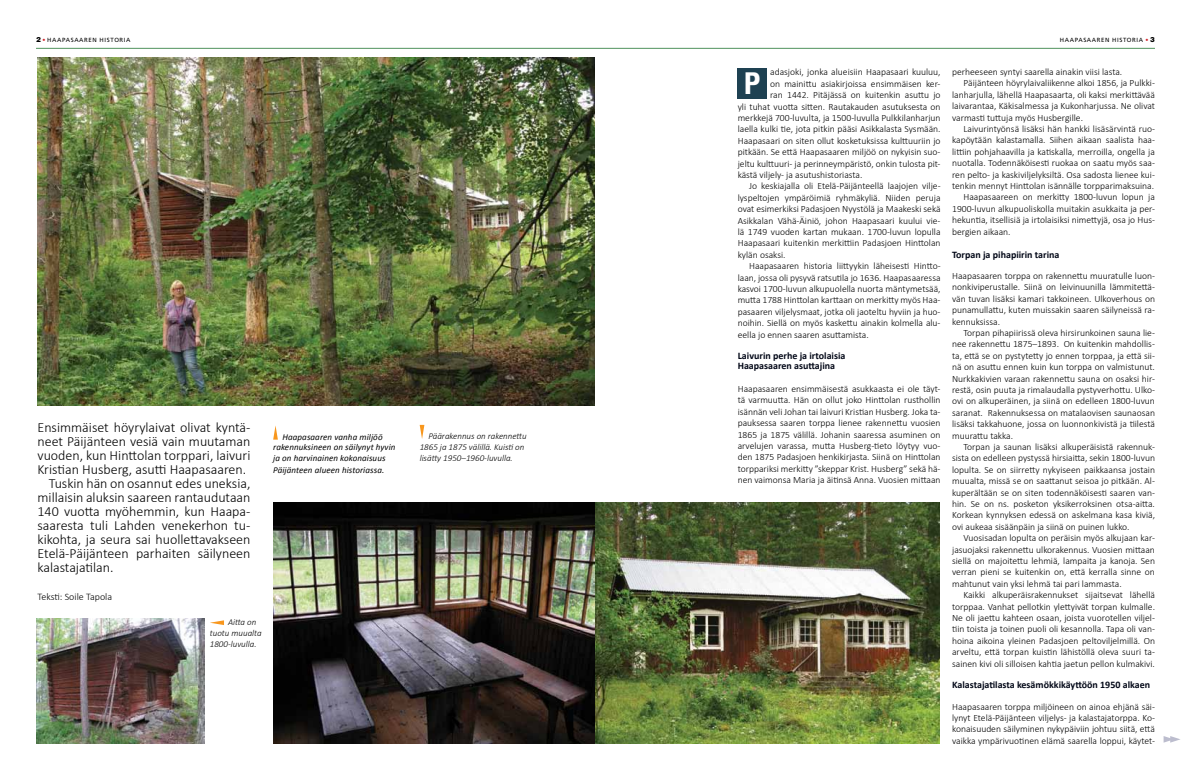
<style>
.page{position:relative;width:1191px;height:780px;background:#fff}
.page>*{position:absolute;margin:0;border:0;box-sizing:border-box;transform-origin:0 0}
.t1{font:700 condensed 30px "Univers LT Std";color:#fff}
.t2{font:300 14px "Calibri";color:#000}
.t3{font:700 10px/10px "Calibri";color:#000616}
.t4{font:300 10px "Calibri";color:#000}
.t5{font:300 9.6px/11.4px "Calibri";color:#000;text-align:justify}
.t6{font:italic 300 9px/10.8px "Calibri";color:#000}
.t7{font:italic 9px/11px "Calibri";letter-spacing:.01em;color:#000}
.t8{font:6px "Frutiger LT Std";letter-spacing:.1em;color:#000}
.s1{font-family:"Helvetica";font-weight:900;font-size:7px}
.s2{font-family:"Helvetica";font-weight:300;color:#d2232a}
</style>
<div class="page">
<hr style="left:36px;top:48px;width:1119px;height:1px;background:#50925d">
<img style="left:274px;top:503px;width:665px;height:241px">
<svg style="left:1163px;top:736px;width:17px;height:6px"></svg>
<div style="left:737px;top:68px;width:30px;height:31px;background:#1e4152"></div>
<img style="left:37px;top:58px;width:557px;height:347px">
<svg style="left:273px;top:425px;width:5px;height:14px"></svg>
<svg style="left:420px;top:425px;width:4px;height:14px"></svg>
<img style="left:36px;top:618px;width:168px;height:126px">
<svg style="left:210px;top:620px;width:14px;height:5px"></svg>
<p class="t8" style="left:36px;top:36px;width:96px"><span class="s1">2</span> <span class="s2">•</span> HAAPASAAREN HISTORIA</p>
<p class="t8" style="left:1059px;top:36px;width:97px">HAAPASAAREN HISTORIA <span class="s2">•</span> <span class="s1">3</span></p>
<p class="t5" style="left:770px;top:66px;width:172px">adasjoki, jonka alueisiin Haapasaari kuuluu, on mainittu asiakirjoissa ensimmäisen ker&shy;ran 1442. Pitäjässä on kuitenkin asuttu jo</p>
<p class="t5" style="left:952px;top:66px;width:172px">perheeseen syntyi saarella ainakin viisi lasta.</p>
<p class="t5" style="left:963px;top:77px;width:193px">Päijänteen höyrylaivaliikenne alkoi 1856, ja Pulkki-</p>
<p class="t5" style="left:952px;top:89px;width:204px">lanharjulla, lähellä Haapasaarta, oli kaksi merkittävää</p>
<p class="t5" style="left:952px;top:100px;width:204px">laivarantaa, Käkisalmessa ja Kukonharjussa. Ne olivat</p>
<p class="t5" style="left:952px;top:112px;width:132px">varmasti tuttuja myös Husbergille.</p>
<p class="t5" style="left:963px;top:123px;width:193px">Laivurintyönsä lisäksi hän hankki lisäsärvintä ruo-</p>
<p class="t5" style="left:952px;top:134px;width:204px">kapöytään kalastamalla. Siihen aikaan saalista haa-</p>
<p class="t5" style="left:952px;top:146px;width:204px">littiin pohjahaavilla ja katiskalla, merroilla, ongella ja</p>
<p class="t5" style="left:952px;top:157px;width:204px">nuotalla. Todennäköisesti ruokaa on saatu myös saa-</p>
<p class="t5" style="left:952px;top:169px;width:204px">ren pelto- ja kaskiviljelyksiltä. Osa sadosta lienee kui-</p>
<p class="t5" style="left:952px;top:180px;width:203px">tenkin mennyt Hinttolan isännälle torpparimaksuina.</p>
<p class="t5" style="left:963px;top:191px;width:193px">Haapasaareen on merkitty 1800-luvun lopun ja</p>
<p class="t5" style="left:952px;top:203px;width:204px">1900-luvun alkupuoliskolla muitakin asukkaita ja per-</p>
<p class="t5" style="left:952px;top:214px;width:204px">hekuntia, itsellisiä ja irtolaisiksi nimettyjä, osa jo Hus-</p>
<p class="t5" style="left:952px;top:226px;width:60px">bergien aikaan.</p>
<p class="t3" style="left:952px;top:249px;width:109px">Torpan ja pihapiirin tarina</p>
<p class="t5" style="left:952px;top:270px;width:204px">Haapasaaren torppa on rakennettu muuratulle luon&shy;nonkiviperustalle. Siinä on leivinuunilla lämmitettä&shy;vän tuvan lisäksi kamari takkoineen. Ulkoverhous on punamullattu, kuten muissakin saaren säilyneissä ra&shy;kennuksissa.</p>
<p class="t5" style="left:952px;top:327px;width:204px;text-indent:11px">Torpan pihapiirissä oleva hirsirunkoinen sauna lie&shy;nee rakennettu 1875–1893. On kuitenkin mahdollis&shy;ta, että se on pystytetty jo ennen torppaa, ja että sii&shy;nä on asuttu ennen kuin kun torppa on valmistunut.<br>Nurkkakivien varaan rakennettu sauna on osaksi hir&shy;restä, osin puuta ja rimalaudalla pystyverhottu. Ulko&shy;ovi on alkuperäinen, ja siinä on edelleen 1800-luvun saranat. Rakennuksessa on matalaovisen saunaosan lisäksi takkahuone, jossa on luonnonkivistä ja tiilestä muurattu takka.</p>
<p class="t5" style="left:952px;top:441px;width:204px;text-indent:11px">Torpan ja saunan lisäksi alkuperäisistä rakennuk&shy;sista on edelleen pystyssä hirsiaitta, sekin 1800-luvun lopulta. Se on siirretty nykyiseen paikkaansa jostain muualta, missä se on saattanut seisoa jo pitkään. Al&shy;kuperältään se on siten todennäköisesti saaren van&shy;hin. Se on ns. posketon yksikerroksinen otsa-aitta.<br>Korkean kynnyksen edessä on askelmana kasa kiviä, ovi aukeaa sisäänpäin ja siinä on puinen lukko.</p>
<p class="t5" style="left:952px;top:532px;width:204px;text-indent:11px">Vuosisadan lopulta on peräisin myös alkujaan kar&shy;jasuojaksi rakennettu ulkorakennus. Vuosien mittaan siellä on majoitettu lehmiä, lampaita ja kanoja. Sen verran pieni se kuitenkin on, että kerralla sinne on mahtunut vain yksi lehmä tai pari lammasta.</p>
<p class="t5" style="left:952px;top:589px;width:204px;text-indent:11px">Kaikki alkuperäisrakennukset sijaitsevat lähellä torppaa. Vanhat pellotkin ylettyivät torpan kulmalle.<br>Ne oli jaettu kahteen osaan, joista vuorotellen viljel&shy;tiin toista ja toinen puoli oli kesannolla. Tapa oli van&shy;hoina aikoina yleinen Padasjoen peltoviljelmillä. On arveltu, että torpan kuistin lähistöllä oleva suuri ta&shy;sainen kivi oli silloisen kahtia jaetun pellon kulmakivi.</p>
<p class="t3" style="left:952px;top:679px;width:199px">Kalastajatilasta kesämökkikäyttöön 1950 alkaen</p>
<p class="t5" style="left:952px;top:700px;width:204px">Haapasaaren torppa miljöineen on ainoa ehjänä säi&shy;lynyt Etelä-Päijänteen viljelys- ja kalastajatorppa. Ko&shy;konaisuuden säilyminen nykypäiviin johtuu siitä, että vaikka ympärivuotinen elämä saarella loppui, käytet-</p>
<h1 class="t1" style="left:744px;top:65px;width:18px">P</h1>
<p class="t5" style="left:737px;top:101px;width:204px">yli tuhat vuotta sitten. Rautakauden asutuksesta on merkkejä 700-luvulta, ja 1500-luvulla Pulkkilanharjun laella kulki tie, jota pitkin pääsi Asikkalasta Sysmään.<br>Haapasaari on siten ollut kosketuksissa kulttuuriin jo pitkään. Se että Haapasaaren miljöö on nykyisin suo&shy;jeltu kulttuuri- ja perinneympäristö, onkin tulosta pit&shy;kästä viljely- ja asutushistoriasta.</p>
<p class="t5" style="left:737px;top:180px;width:204px;text-indent:11px">Jo keskiajalla oli Etelä-Päijänteellä laajojen vilje&shy;lyspeltojen ympäröimiä ryhmäkyliä. Niiden peruja ovat esimerkiksi Padasjoen Nyystölä ja Maakeski sekä Asikkalan Vähä-Äiniö, johon Haapasaari kuului vie&shy;lä 1749 vuoden kartan mukaan. 1700-luvun lopulla Haapasaari kuitenkin merkittiin Padasjoen Hinttolan kylän osaksi.</p>
<p class="t5" style="left:737px;top:260px;width:204px;text-indent:11px">Haapasaaren historia liittyykin läheisesti Hintto&shy;laan, jossa oli pysyvä ratsutila jo 1636. Haapasaaressa kasvoi 1700-luvun alkupuolella nuorta mäntymetsää, mutta 1788 Hinttolan karttaan on merkitty myös Haa&shy;pasaaren viljelysmaat, jotka oli jaoteltu hyviin ja huo&shy;noihin. Siellä on myös kaskettu ainakin kolmella alu&shy;eella jo ennen saaren asuttamista.</p>
<p class="t3" style="left:737px;top:351px;width:109px">Laivurin perhe ja irtolaisia<br>Haapasaaren asuttajina</p>
<p class="t5" style="left:737px;top:383px;width:204px">Haapasaaren ensimmäisestä asukkaasta ei ole täyt&shy;tä varmuutta. Hän on ollut joko Hinttolan rusthollin isännän veli Johan tai laivuri Kristian Husberg. Joka ta&shy;pauksessa saaren torppa lienee rakennettu vuosien 1865 ja 1875 välillä. Johanin saaressa asuminen on arvelujen varassa, mutta Husberg-tieto löytyy vuo&shy;den 1875 Padasjoen henkikirjasta. Siinä on Hinttolan torppariksi merkitty ”skeppar Krist. Husberg” sekä hä&shy;nen vaimonsa Maria ja äitinsä Anna. Vuosien mittaan</p>
<h2 class="t2" style="left:38px;top:418px;width:214px">Ensimmäiset höyrylaivat olivat kyntä-</h2>
<h2 class="t2" style="left:38px;top:432px;width:214px">neet Päijänteen vesiä vain muutaman</h2>
<h2 class="t2" style="left:38px;top:446px;width:214px">vuoden, kun Hinttolan torppari, laivuri</h2>
<h2 class="t2" style="left:38px;top:460px;width:210px">Kristian Husberg, asutti Haapasaaren.</h2>
<h2 class="t2" style="left:49px;top:474px;width:203px">Tuskin hän on osannut edes uneksia,</h2>
<h2 class="t2" style="left:38px;top:488px;width:214px">millaisin aluksin saareen rantaudutaan</h2>
<h2 class="t2" style="left:38px;top:502px;width:214px">140 vuotta myöhemmin, kun Haapa-</h2>
<h2 class="t2" style="left:38px;top:516px;width:214px">saaresta tuli Lahden venekerhon tu-</h2>
<h2 class="t2" style="left:38px;top:530px;width:214px">kikohta, ja seura sai huollettavakseen</h2>
<h2 class="t2" style="left:38px;top:544px;width:214px">Etelä-Päijänteen parhaiten säilyneen</h2>
<h2 class="t2" style="left:38px;top:558px;width:78px">kalastajatilan.</h2>
<p class="t4" style="left:38px;top:590px;width:76px">Teksti: Soile Tapola</p>
<p class="t7" style="left:273px;top:431px;width:124px;text-indent:9px">Haapasaaren vanha miljöö rakennuksineen on säilynyt hyvin ja on harvinainen kokonaisuus<br>Päijänteen alueen historiassa.</p>
<p class="t6" style="left:420px;top:430px;width:109px;text-indent:9px">Päärakennus on rakennettu<br>1865 ja 1875 välillä. Kuisti on lisätty 1950–1960-luvulla.</p>
<p class="t6" style="left:210px;top:616px;width:53px;text-indent:18px">Aitta on tuotu muualta<br>1800-luvulla.</p>
</div>
